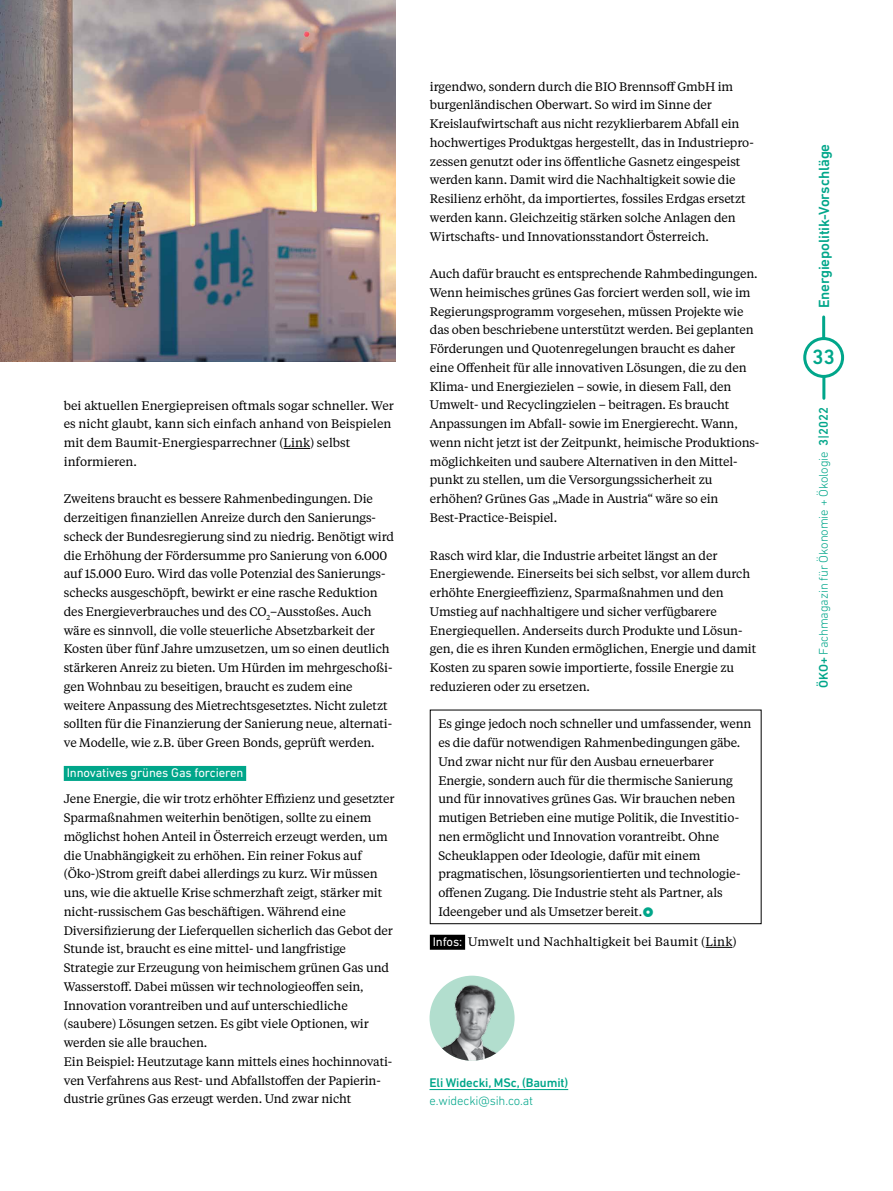
<style>
.page{position:relative;width:893px;height:1191px;background:#fff}
.page>*{position:absolute;margin:0;border:0;box-sizing:border-box;transform-origin:0 0}
.t1{font:500 21px "DIN Next LT Pro";color:#00a68a}
.t2{font:500 15px "DIN Next LT Pro";letter-spacing:-.01em;color:#00a68a}
.t3{font:300 12.75px "DIN Next LT Pro";letter-spacing:-.01em;color:#00a68a}
.t4{font:12.75px "DIN Next LT Pro";letter-spacing:-.01em;color:#fff}
.t5{font:500 12.75px "DIN Next LT Pro";letter-spacing:-.01em;color:#00a68a}
.t6{font:12.3px/18.8px "Tiempos Text";letter-spacing:-.01em;color:#000}
.t7{font:12.3px "Tiempos Text";letter-spacing:.01em;color:#000}
.s1{font-family:"DIN Next LT Pro";font-size:12.75px;color:#fff}
.s2{font-weight:500}
</style>
<div class="page">
<svg style="left:284px;top:448px;width:26px;height:1px"></svg>
<div style="left:64px;top:766px;width:182px;height:15px;background:#00a68a"></div>
<div style="left:430px;top:934px;width:35px;height:15px;background:#000"></div>
<svg style="left:706px;top:947px;width:26px;height:1px"></svg>
<div style="left:803px;top:337px;width:41px;height:41px;border:3px solid #00a68a;border-radius:50%"></div>
<hr style="left:822px;top:317px;width:3px;height:21px;background:#00a68a">
<hr style="left:822px;top:377px;width:3px;height:21px;background:#00a68a">
<img style="left:0;top:0;width:395px;height:362px">
<hr style="left:429px;top:1089px;width:139px;height:1px;background:#00a68a">
<img style="left:430px;top:975px;width:84px;height:85px">
<div style="left:430px;top:709px;width:331px;height:215px;border:1px solid #000"></div>
<p class="t6" style="left:64px;top:395px;width:332px">bei aktuellen Energiepreisen oftmals sogar schneller. Wer es nicht glaubt, kann sich einfach anhand von Beispielen mit dem Baumit-Energiesparrechner (Link) selbst informieren.</p>
<p class="t6" style="left:64px;top:489px;width:332px">Zweitens braucht es bessere Rahmenbedingungen. Die derzeitigen finanziellen Anreize durch den Sanierungs&shy;scheck der Bundesregierung sind zu niedrig. Benötigt wird die Erhöhung der Fördersumme pro Sanierung von 6.000 auf 15.000 Euro. Wird das volle Potenzial des Sanierungs&shy;schecks ausgeschöpft, bewirkt er eine rasche Reduktion des Energieverbrauches und des CO<sub>2</sub>–Ausstoßes. Auch wäre es sinnvoll, die volle steuerliche Absetzbarkeit der Kosten über fünf Jahre umzusetzen, um so einen deutlich stärkeren Anreiz zu bieten. Um Hürden im mehrgeschoßi&shy;gen Wohnbau zu beseitigen, braucht es zudem eine weitere Anpassung des Mietrechtsgesetztes. Nicht zuletzt sollten für die Finanzierung der Sanierung neue, alternati&shy;ve Modelle, wie z.B. über Green Bonds, geprüft werden.</p>
<p class="t4" style="left:67px;top:765px;width:178px">Innovatives grünes Gas forcieren</p>
<p class="t6" style="left:64px;top:789px;width:332px">Jene Energie, die wir trotz erhöhter Effizienz und gesetzter Sparmaßnahmen weiterhin benötigen, sollte zu einem möglichst hohen Anteil in Österreich erzeugt werden, um die Unabhängigkeit zu erhöhen. Ein reiner Fokus auf (Öko-)Strom greift dabei allerdings zu kurz. Wir müssen uns, wie die aktuelle Krise schmerzhaft zeigt, stärker mit nicht-russischem Gas beschäftigen. Während eine Diversifizierung der Lieferquellen sicherlich das Gebot der Stunde ist, braucht es eine mittel- und langfristige Strategie zur Erzeugung von heimischem grünen Gas und Wasserstoff. Dabei müssen wir technologieoffen sein, Innovation vorantreiben und auf unterschiedliche (saubere) Lösungen setzen. Es gibt viele Optionen, wir werden sie alle brauchen.<br>Ein Beispiel: Heutzutage kann mittels eines hochinnovati&shy;ven Verfahrens aus Rest- und Abfallstoffen der Papierin&shy;dustrie grünes Gas erzeugt werden. Und zwar nicht</p>
<p class="t6" style="left:430px;top:76px;width:326px">irgendwo, sondern durch die BIO Brennsoff GmbH im burgenländischen Oberwart. So wird im Sinne der Kreislaufwirtschaft aus nicht rezyklierbarem Abfall ein hochwertiges Produktgas hergestellt, das in Industriepro&shy;zessen genutzt oder ins öffentliche Gasnetz eingespeist werden kann. Damit wird die Nachhaltigkeit sowie die Resilienz erhöht, da importiertes, fossiles Erdgas ersetzt werden kann. Gleichzeitig stärken solche Anlagen den Wirtschafts- und Innovationsstandort Österreich.</p>
<p class="t6" style="left:430px;top:264px;width:331px">Auch dafür braucht es entsprechende Rahmbedingungen.<br>Wenn heimisches grünes Gas forciert werden soll, wie im Regierungsprogramm vorgesehen, müssen Projekte wie das oben beschriebene unterstützt werden. Bei geplanten Förderungen und Quotenregelungen braucht es daher eine Offenheit für alle innovativen Lösungen, die zu den Klima- und Energiezielen – sowie, in diesem Fall, den Umwelt- und Recyclingzielen – beitragen. Es braucht Anpassungen im Abfall- sowie im Energierecht. Wann, wenn nicht jetzt ist der Zeitpunkt, heimische Produktions&shy;möglichkeiten und saubere Alternativen in den Mittel&shy;punkt zu stellen, um die Versorgungssicherheit zu erhöhen? Grünes Gas „Made in Austria“ wäre so ein Best-Practice-Beispiel.</p>
<p class="t6" style="left:430px;top:545px;width:328px">Rasch wird klar, die Industrie arbeitet längst an der Energiewende. Einerseits bei sich selbst, vor allem durch erhöhte Energieeffizienz, Sparmaßnahmen und den Umstieg auf nachhaltigere und sicher verfügbarere Energiequellen. Anderseits durch Produkte und Lösun&shy;gen, die es ihren Kunden ermöglichen, Energie und damit Kosten zu sparen sowie importierte, fossile Energie zu reduzieren oder zu ersetzen.</p>
<p class="t6" style="left:438px;top:714px;width:315px">Es ginge jedoch noch schneller und umfassender, wenn es die dafür notwendigen Rahmenbedingungen gäbe.<br>Und zwar nicht nur für den Ausbau erneuerbarer Energie, sondern auch für die thermische Sanierung und für innovatives grünes Gas. Wir brauchen neben mutigen Betrieben eine mutige Politik, die Investitio&shy;nen ermöglicht und Innovation vorantreibt. Ohne Scheuklappen oder Ideologie, dafür mit einem pragmatischen, lösungsorientierten und technologie&shy;offenen Zugang. Die Industrie steht als Partner, als Ideengeber und als Umsetzer bereit.</p>
<p class="t7" style="left:433px;top:933px;width:305px"><span class="s1">Infos:</span> Umwelt und Nachhaltigkeit bei Baumit (Link)</p>
<p class="t5" style="left:429px;top:1074px;width:140px">Eli Widecki, MSc, (Baumit)</p>
<p class="t3" style="left:429px;top:1092px;width:105px">e.widecki@sih.co.at</p>
<p class="t2" style="left:815px;top:308px;width:166px;rotate:-90deg">Energiepolitik-Vorschläge</p>
<h1 class="t1" style="left:812px;top:345px;width:24px">33</h1>
<p class="t3" style="left:816px;top:687px;width:282px;rotate:-90deg"><span class="s2">ÖKO+</span> Fachmagazin für Ökonomie + Ökologie <span class="s2">3|2022</span></p>
</div>
